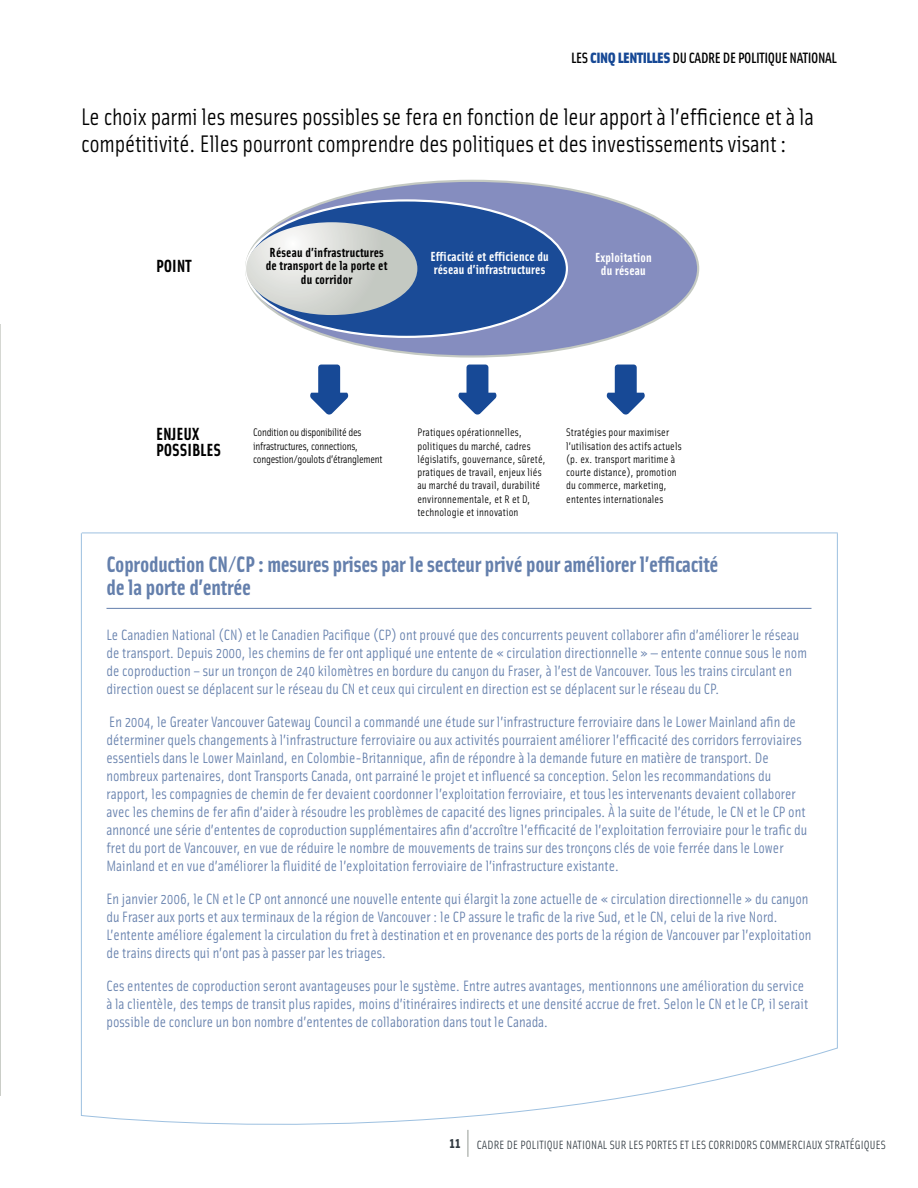
<style>
.page{position:relative;width:918px;height:1188px;background:#fff}
.page>*{position:absolute;margin:0;border:0;box-sizing:border-box;transform-origin:0 0}
.t1{font:24px/27px "Solex";letter-spacing:-.01em;color:#000}
.t2{font:700 22.5px/22.5px "Solex";letter-spacing:-.01em;color:#647fac}
.t3{font:700 17.7px/16.5px "Solex";color:#000}
.t4{font:15px/18px "Solex";color:#647fac}
.t5{font:500 15px "Solex";letter-spacing:-.025em;color:#000}
.t6{font:900 15px "Solex";color:#164895}
.t7{font:700 13.2px/13.2px "Solex";letter-spacing:.015em;color:#fff}
.t8{font:700 13.2px/13.2px "Solex";letter-spacing:.015em;color:#000;text-align:center}
.t9{font:12px "Solex";letter-spacing:.01em;color:#313a41}
.t10{font:10.95px/13.2px "Solex";letter-spacing:.01em;color:#000}
.t11{font:10.95px/13.2px "Solex";letter-spacing:-.02em;color:#000}
.s1{font-weight:500;color:#000}
.s2{font-weight:700;font-size:15px}
</style>
<div class="page">
<svg style="left:0;top:324px;width:1px;height:772px"></svg>
<svg style="left:310px;top:365px;width:39px;height:50px"></svg>
<svg style="left:458px;top:365px;width:39px;height:50px"></svg>
<svg style="left:606px;top:365px;width:39px;height:50px"></svg>
<div style="left:246px;top:181px;width:452px;height:175px;background:#858dbf;border-radius:50%"></div>
<div style="left:246px;top:200px;width:321px;height:137px;background:#1a4b97;border-radius:50%"></div>
<svg style="left:246px;top:222px;width:171px;height:93px"></svg>
<svg style="left:81px;top:532px;width:757px;height:625px"></svg>
<p class="t6" style="left:571px;top:48px;width:27px"><span class="s1">LES</span> CINQ</p>
<p class="t6" style="left:618px;top:48px;width:7px">LENTILLES</p>
<p class="t5" style="left:673px;top:48px;width:165px">DU CADRE DE POLITIQUE NATIONAL</p>
<h1 class="t1" style="left:81px;top:102px;width:734px">Le choix parmi les mesures possibles se fera en fonction de leur apport à l’efficience et à la compétitivité. Elles pourront comprendre des politiques et des investissements visant :</h1>
<p class="t3" style="left:156px;top:256px;width:37px">POINT</p>
<p class="t8" style="left:266px;top:245px;width:123px">Réseau d’infrastructures de transport de la porte et du corridor</p>
<p class="t7" style="left:430px;top:249px;width:120px">Efficacité et efficience du réseau d’infrastructures</p>
<p class="t7" style="left:595px;top:250px;width:58px;text-align:center">Exploitation du réseau</p>
<p class="t3" style="left:156px;top:425px;width:66px">ENJEUX<br>POSSIBLES</p>
<p class="t11" style="left:253px;top:426px;width:131px">Condition ou disponibilité des infrastructures, connections, congestion/goulots d’étranglement</p>
<p class="t10" style="left:417px;top:426px;width:130px">Pratiques opérationnelles, politiques du marché, cadres législatifs, gouvernance, sûreté, pratiques de travail, enjeux liés au marché du travail, durabilité environnementale, et R et D, technologie et innovation</p>
<p class="t10" style="left:566px;top:426px;width:117px">Stratégies pour maximiser l’utilisation des actifs actuels (p. ex. transport maritime à courte distance), promotion du commerce, marketing, ententes internationales</p>
<h2 class="t2" style="left:106px;top:552px;width:613px">Coproduction CN/CP : mesures prises par le secteur privé pour améliorer l’efficacité de la porte d’entrée</h2>
<p class="t4" style="left:106px;top:625px;width:702px">Le Canadien National (CN) et le Canadien Pacifique (CP) ont prouvé que des concurrents peuvent collaborer afin d’améliorer le réseau de transport. Depuis 2000, les chemins de fer ont appliqué une entente de « circulation directionnelle » — entente connue sous le nom de coproduction – sur un tronçon de 240 kilomètres en bordure du canyon du Fraser, à l’est de Vancouver. Tous les trains circulant en direction ouest se déplacent sur le réseau du CN et ceux qui circulent en direction est se déplacent sur le réseau du CP.</p>
<p class="t4" style="left:106px;top:712px;width:702px">En 2004, le Greater Vancouver Gateway Council a commandé une étude sur l’infrastructure ferroviaire dans le Lower Mainland afin de déterminer quels changements à l’infrastructure ferroviaire ou aux activités pourraient améliorer l’efficacité des corridors ferroviaires essentiels dans le Lower Mainland, en Colombie-Britannique, afin de répondre à la demande future en matière de transport. De nombreux partenaires, dont Transports Canada, ont parrainé le projet et influencé sa conception. Selon les recommandations du rapport, les compagnies de chemin de fer devaient coordonner l’exploitation ferroviaire, et tous les intervenants devaient collaborer avec les chemins de fer afin d’aider à résoudre les problèmes de capacité des lignes principales. À la suite de l’étude, le CN et le CP ont annoncé une série d’ententes de coproduction supplémentaires afin d’accroître l’efficacité de l’exploitation ferroviaire pour le trafic du fret du port de Vancouver, en vue de réduire le nombre de mouvements de trains sur des tronçons clés de voie ferrée dans le Lower Mainland et en vue d’améliorer la fluidité de l’exploitation ferroviaire de l’infrastructure existante.</p>
<p class="t4" style="left:106px;top:889px;width:707px">En janvier 2006, le CN et le CP ont annoncé une nouvelle entente qui élargit la zone actuelle de « circulation directionnelle » du canyon du Fraser aux ports et aux terminaux de la région de Vancouver : le CP assure le trafic de la rive Sud, et le CN, celui de la rive Nord.<br>L’entente améliore également la circulation du fret à destination et en provenance des ports de la région de Vancouver par l’exploitation de trains directs qui n’ont pas à passer par les triages.</p>
<p class="t4" style="left:106px;top:976px;width:703px">Ces ententes de coproduction seront avantageuses pour le système. Entre autres avantages, mentionnons une amélioration du service à la clientèle, des temps de transit plus rapides, moins d’itinéraires indirects et une densité accrue de fret. Selon le CN et le CP, il serait possible de conclure un bon nombre d’ententes de collaboration dans tout le Canada.</p>
<p class="t9" style="left:449px;top:1137px;width:214px"><span class="s2">11</span> Cadre DE politique national sur les portes</p>
<p class="t9" style="left:680px;top:1137px;width:98px">et les corri dors commercia</p>
<p class="t9" style="left:812px;top:1137px;width:20px">ux strat</p>
<p class="t9" style="left:850px;top:1137px;width:32px">égiques</p>
</div>
